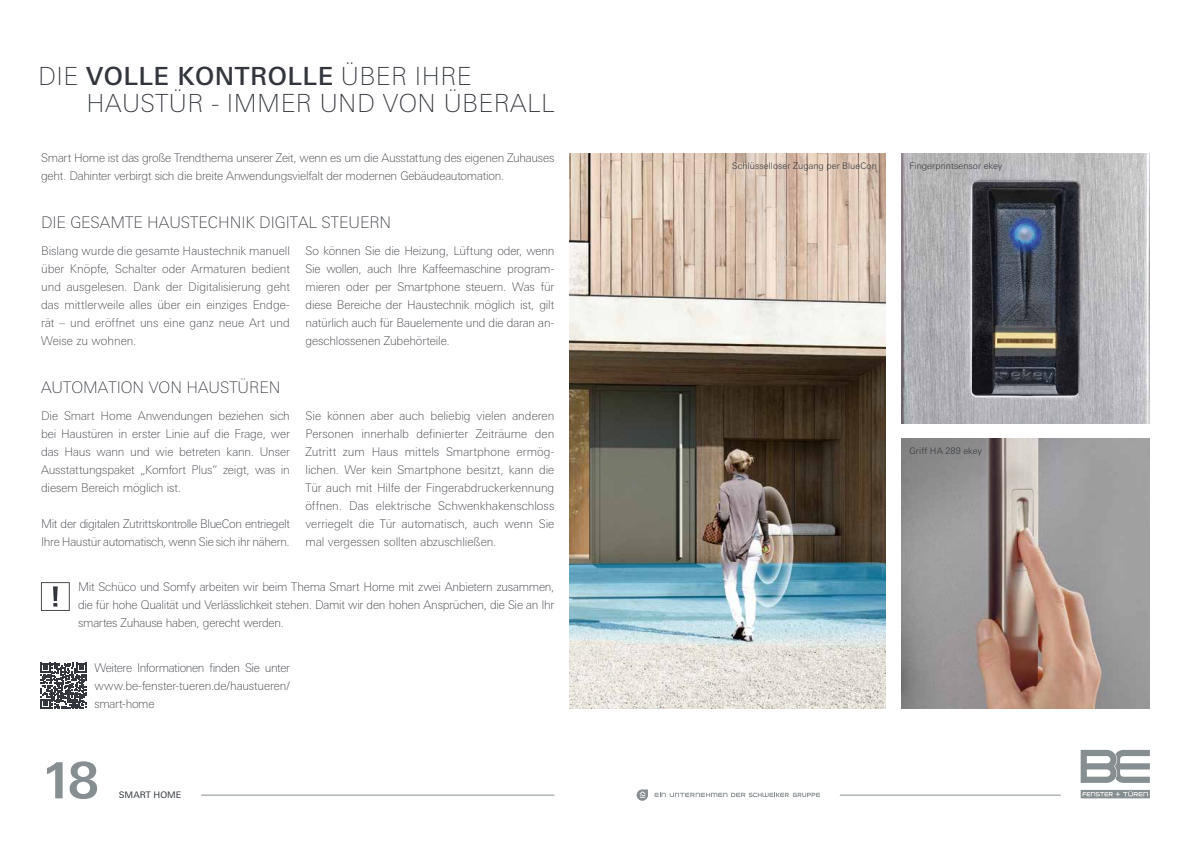
<style>
.page{position:relative;width:1191px;height:842px;background:#fff}
.page>*{position:absolute;margin:0;border:0;box-sizing:border-box;transform-origin:0 0}
.t1{font:700 50px "LT Univers Basic";color:#878e91}
.t2{font:100 25px "LT Univers Basic";letter-spacing:.02em;color:#33373d}
.t3{font:500 25px "LT Univers Basic";letter-spacing:.02em;color:#33373d}
.t4{font:100 16px "LT Univers Basic";color:#33373d}
.t5{font:100 12px/18px "LT Univers Basic";letter-spacing:-.015em;color:#33373d;text-align:justify}
.t6{font:300 9px "LT Univers Basic";letter-spacing:.005em;color:#33373d}
.t7{font:9px "LT Univers Basic";color:#33373d}
.s1{font-weight:100}
</style>
<div class="page">
<img style="left:901px;top:439px;width:248px;height:269px">
<img style="left:901px;top:154px;width:248px;height:269px">
<img style="left:570px;top:154px;width:315px;height:554px">
<div style="left:41px;top:582px;width:29px;height:29px;border:1px solid #33373d"></div>
<svg style="left:53px;top:586px;width:5px;height:21px"></svg>
<svg style="left:654px;top:793px;width:166px;height:4px"></svg>
<svg style="left:636px;top:789px;width:12px;height:12px"></svg>
<hr style="left:201px;top:795px;width:353px;height:1px;background:#878e91">
<hr style="left:839px;top:795px;width:221px;height:1px;background:#878e91">
<svg style="left:1080px;top:790px;width:69px;height:8px"></svg>
<svg style="left:1080px;top:750px;width:69px;height:33px"></svg>
<svg style="left:41px;top:663px;width:45px;height:46px"></svg>
<h2 class="t3" style="left:38px;top:62px;width:435px"><span class="s1">DIE</span> VOLLE KONTROLLE <span class="s1">ÜBER IHRE</span></h2>
<h2 class="t2" style="left:86px;top:89px;width:469px">HAUSTÜR - IMMER UND VON ÜBERALL</h2>
<p class="t5" style="left:41px;top:149px;width:515px">Smart Home ist das große Trendthema unserer Zeit, wenn es um die Ausstattung des eigenen Zuhauses geht. Dahinter verbirgt sich die breite Anwendungsvielfalt der modernen Gebäudeautomation.</p>
<h3 class="t4" style="left:41px;top:214px;width:352px">DIE GESAMTE HAUSTECHNIK DIGITAL STEUERN</h3>
<p class="t5" style="left:41px;top:242px;width:250px">Bislang wurde die gesamte Haustechnik manuell über Knöpfe, Schalter oder Armaturen bedient und ausgelesen. Dank der Digitalisierung geht das mittlerweile alles über ein einziges Endge&shy;rät – und eröffnet uns eine ganz neue Art und Weise zu wohnen.</p>
<p class="t5" style="left:305px;top:242px;width:250px">So können Sie die Heizung, Lüftung oder, wenn Sie wollen, auch Ihre Kaffeemaschine program&shy;mieren oder per Smartphone steuern. Was für diese Bereiche der Haustechnik möglich ist, gilt natürlich auch für Bauelemente und die daran an&shy;geschlossenen Zubehörteile.</p>
<h3 class="t4" style="left:41px;top:378px;width:241px">AUTOMATION VON HAUSTÜREN</h3>
<p class="t5" style="left:41px;top:407px;width:250px">Die Smart Home Anwendungen beziehen sich bei Haustüren in erster Linie auf die Frage, wer das Haus wann und wie betreten kann. Unser Ausstattungspaket „Komfort Plus“ zeigt, was in diesem Bereich möglich ist.</p>
<p class="t5" style="left:41px;top:515px;width:250px">Mit der digitalen Zutrittskontrolle BlueCon entriegelt<br>Ihre Haustür automatisch, wenn Sie sich ihr nähern.</p>
<p class="t5" style="left:305px;top:407px;width:250px">Sie können aber auch beliebig vielen anderen Personen innerhalb definierter Zeiträume den Zutritt zum Haus mittels Smartphone ermög&shy;lichen. Wer kein Smartphone besitzt, kann die Tür auch mit Hilfe der Fingerabdruckerkennung öffnen. Das elektrische Schwenkhakenschloss verriegelt die Tür automatisch, auch wenn Sie mal vergessen sollten abzuschließen.</p>
<p class="t5" style="left:78px;top:578px;width:478px">Mit Schüco und Somfy arbeiten wir beim Thema Smart Home mit zwei Anbietern zusammen, die für hohe Qualität und Verlässlichkeit stehen. Damit wir den hohen Ansprüchen, die Sie an Ihr smartes Zuhause haben, gerecht werden.</p>
<p class="t5" style="left:94px;top:659px;width:197px">Weitere Informationen finden Sie unter www.be-fenster-tueren.de/haustueren/ smart-home</p>
<h1 class="t1" style="left:41px;top:750px;width:59px">18</h1>
<p class="t7" style="left:119px;top:790px;width:64px">SMART HOME</p>
<p class="t6" style="left:732px;top:160px;width:146px">Schlüsselloser Zugang per BlueCon</p>
<p class="t6" style="left:909px;top:160px;width:94px">Fingerprintsensor ekey</p>
<p class="t6" style="left:909px;top:445px;width:74px">Griff HA 289 ekey</p>
</div>
